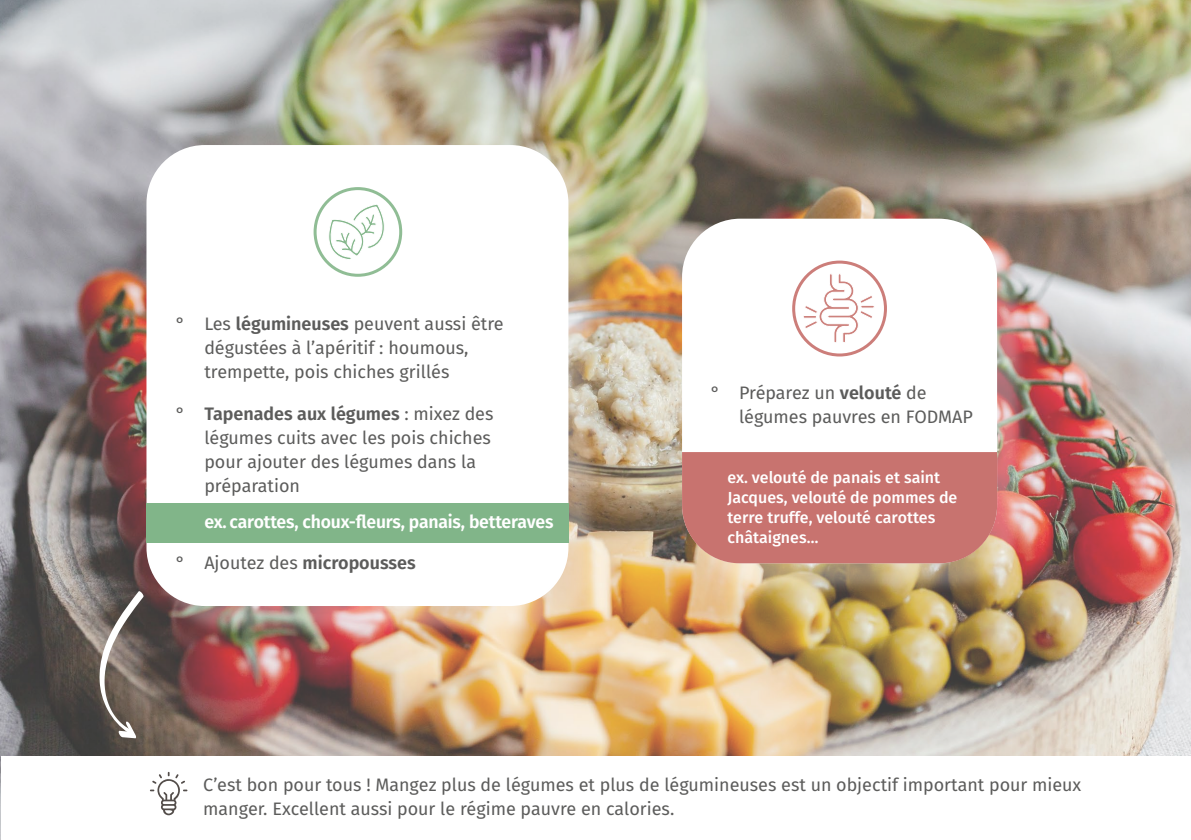
<style>
.page{position:relative;width:1191px;height:840px;background:#fff}
.page>*{position:absolute;margin:0;border:0;box-sizing:border-box;transform-origin:0 0}
.t1{font:18px/24px "Fira Sans";color:#5c5c5b}
.t2{font:600 18px "Fira Sans";letter-spacing:-.01em;color:#fff}
.t3{font:600 18px "Fira Sans";color:#5c5c5b}
.t4{font:500 16px/20px "Fira Sans";color:#fff}
.s1{font-weight:600}
.s2{font-weight:400}
</style>
<div class="page">
<img style="left:0;top:0;width:1191px;height:839px">
<div style="left:155px;top:154px;width:444px;height:483px;background:#fff;opacity:.28"></div>
<div style="left:147px;top:146px;width:420px;height:458px;background:#fff;border-radius:57px"></div>
<div style="left:146px;top:145px;width:422px;height:460px;border:2px solid #fff;border-radius:57px"></div>
<svg style="left:329px;top:204px;width:55px;height:55px"></svg>
<div style="left:313px;top:187px;width:89px;height:89px;border:3px solid #90bd95;border-radius:50%"></div>
<div style="left:691px;top:228px;width:337px;height:365px;background:#fff;opacity:.28"></div>
<div style="left:683px;top:219px;width:313px;height:343px;background:#fff;border-radius:57px"></div>
<svg style="left:802px;top:273px;width:72px;height:70px"></svg>
<div style="left:792px;top:260px;width:95px;height:96px;border:3px solid #cc7e7a;border-radius:50%"></div>
<div style="left:682px;top:452px;width:315px;height:111px;background:#c8736f"></div>
<div style="left:1px;top:756px;width:1190px;height:83px;background:#fff"></div>
<div style="left:146px;top:503px;width:422px;height:39px;background:#81b589"></div>
<svg style="left:99px;top:590px;width:45px;height:148px;background:#827872"></svg>
<svg style="left:150px;top:771px;width:37px;height:43px"></svg>
<p class="t1" style="left:204px;top:311px;width:301px;text-indent:-28px">° Les <span class="s1">légumineuses</span> peuvent aussi être dégustées à l’apéritif : houmous, trempette, pois chiches grillés</p>
<p class="t1" style="left:204px;top:400px;width:291px;text-indent:-28px">° <span class="s1">Tapenades aux légumes</span> : mixez des légumes cuits avec les pois chiches pour ajouter des légumes dans la préparation</p>
<p class="t2" style="left:204px;top:506px;width:351px">ex. carottes, choux-fleurs, panais, betteraves</p>
<p class="t3" style="left:176px;top:547px;width:241px"><span class="s2">° Ajoutez des</span> micropousses</p>
<p class="t1" style="left:739px;top:380px;width:235px;text-indent:-28px">° Préparez un <span class="s1">velouté</span> de légumes pauvres en FODMAP</p>
<p class="t4" style="left:727px;top:467px;width:231px">ex. velouté de panais et saint<br>Jacques, velouté de pommes de terre truffe, velouté carottes châtaignes…</p>
<p class="t1" style="left:203px;top:771px;width:879px">C’est bon pour tous ! Mangez plus de légumes et plus de légumineuses est un objectif important pour mieux manger. Excellent aussi pour le régime pauvre en calories.</p>
</div>
